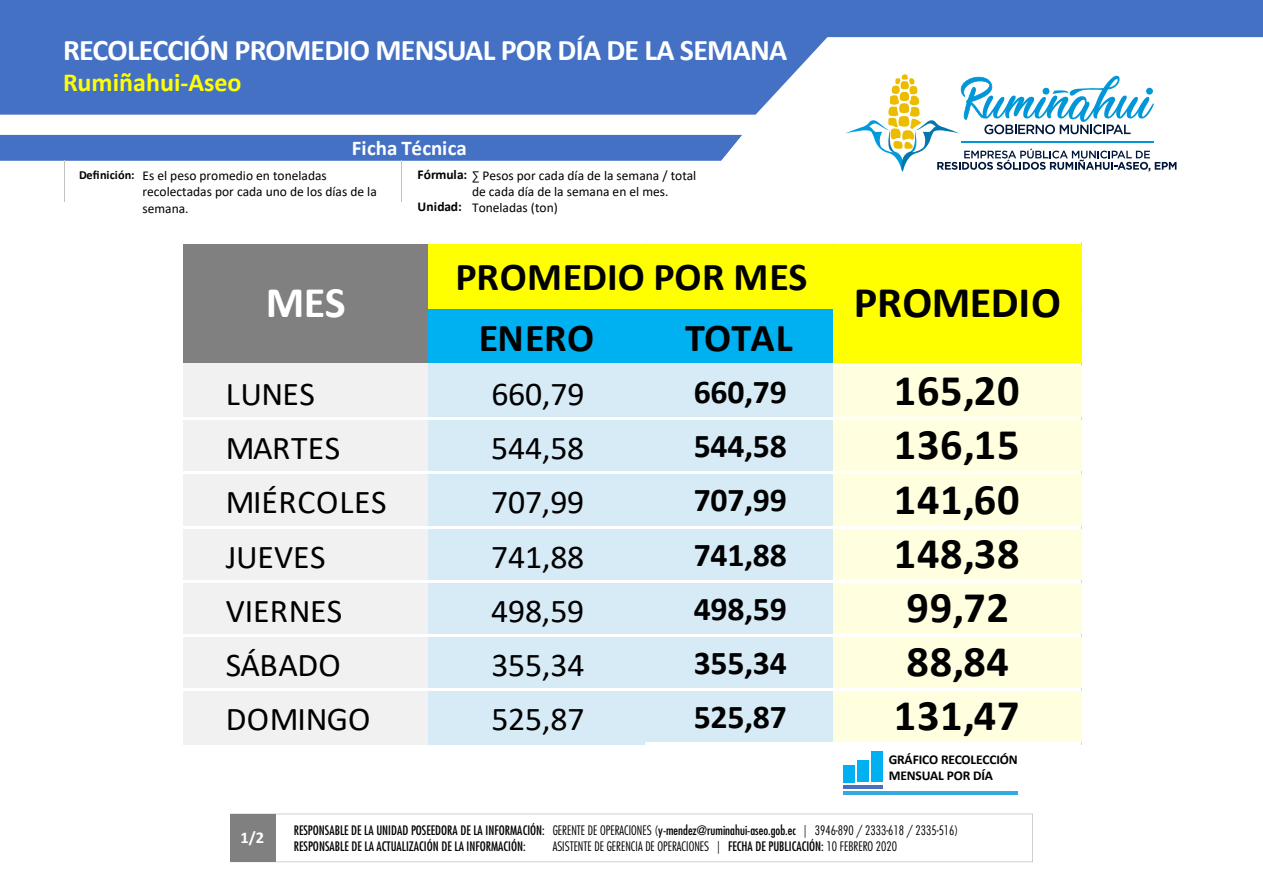
<style>
.page{position:relative;width:1263px;height:893px;background:#fff}
.page>*{position:absolute;margin:0;border:0;box-sizing:border-box;transform-origin:0 0}
.t1{font:700 43.8px "Calibri";letter-spacing:.015em;color:#000}
.t2{font:700 43.8px "Calibri";letter-spacing:-.01em;color:#000}
.t3{font:700 43.8px "Calibri";color:#fff}
.t4{font:700 39.6px "Calibri";color:#000}
.t5{font:33.3px "Calibri";letter-spacing:-.005em;color:#000}
.t6{font:700 33.3px "Calibri";letter-spacing:-.005em;color:#000}
.t7{font:33.3px "Calibri";letter-spacing:.015em;color:#000}
.t8{font:700 30px "Calibri";letter-spacing:-.025em;color:#fff}
.t9{font:700 26.1px "Calibri";color:#ff0}
.t10{font:700 21px "Calibri";color:#fff}
.t11{font:700 16.5px "Calibri";color:#fff}
.t12{font:13.5px/16.2px "Calibri";color:#000}
.t13{font:700 13.5px/16.5px "Calibri";letter-spacing:-.01em;color:#000}
.t14{font:condensed 12.75px/16.5px "Futura Std";color:#000}
.t15{font:300 condensed 12.75px "Futura Std";color:#000}
.t16{font:700 12.3px "Calibri";letter-spacing:-.005em;color:#000}
.s1{font-weight:700}
.s2{font-weight:300}
.s3{font-weight:400}
</style>
<div class="page">
<svg style="left:0;top:0;width:1263px;height:115px;fill:#4471c4"></svg>
<div style="left:0;top:135px;width:742px;height:26px;background:#4471c4"></div>
<hr style="left:401px;top:161px;width:1px;height:41px;background:#c1c1c1">
<hr style="left:64px;top:161px;width:1px;height:41px;background:#c1c1c1">
<svg style="left:230px;top:814px;width:803px;height:48px"></svg>
<div style="left:231px;top:814px;width:45px;height:48px;background:#808080"></div>
<div style="left:843px;top:765px;width:11px;height:17px;background:#00b0f0"></div>
<div style="left:857px;top:760px;width:11px;height:22px;background:#00b0f0"></div>
<div style="left:871px;top:752px;width:11px;height:30px;background:#00b0f0"></div>
<hr style="left:843px;top:785px;width:39px;height:4px;background:#4471c4">
<svg style="left:845px;top:74px;width:331px;height:98px"></svg>
<hr style="left:843px;top:792px;width:174px;height:3px;background:#36a9e1">
<div style="left:184px;top:244px;width:246px;height:67px;background:#808080"></div>
<div style="left:428px;top:244px;width:653px;height:67px;background:#ff0"></div>
<div style="left:184px;top:309px;width:246px;height:56px;background:#808080"></div>
<div style="left:428px;top:309px;width:407px;height:56px;background:#00b1f2"></div>
<div style="left:833px;top:309px;width:248px;height:56px;background:#ff0"></div>
<div style="left:184px;top:363px;width:246px;height:382px;background:#f1f1f1"></div>
<div style="left:428px;top:363px;width:219px;height:382px;background:#d7ebf7"></div>
<div style="left:645px;top:363px;width:190px;height:382px;background:#d7ebf7"></div>
<div style="left:833px;top:363px;width:248px;height:382px;background:#ffffdf"></div>
<hr style="left:833px;top:363px;width:248px;height:2px;background:#fff">
<hr style="left:181px;top:418px;width:900px;height:2px;background:#fff">
<hr style="left:181px;top:472px;width:900px;height:2px;background:#fff">
<hr style="left:181px;top:526px;width:900px;height:2px;background:#fff">
<hr style="left:181px;top:580px;width:900px;height:2px;background:#fff">
<hr style="left:181px;top:634px;width:900px;height:2px;background:#fff">
<hr style="left:181px;top:689px;width:900px;height:2px;background:#fff">
<hr style="left:645px;top:743px;width:436px;height:2px;background:#fff">
<h3 class="t8" style="left:63px;top:29px;width:726px">RECOLECCIÓN PROMEDIO MENSUAL POR DÍA DE LA SEMANA</h3>
<h3 class="t9" style="left:63px;top:63px;width:180px">Rumiñahui-Aseo</h3>
<h3 class="t10" style="left:352px;top:133px;width:117px">Ficha Técnica</h3>
<p class="t12" style="left:142px;top:167px;width:236px">Es el peso promedio en toneladas recolectadas por cada uno de los días de la semana.</p>
<p class="t16" style="left:79px;top:166px;width:57px">Definición:</p>
<p class="t12" style="left:418px;top:167px;width:280px"><span class="s1">Fórmula:</span> ∑ Pesos por cada día de la semana / total</p>
<p class="t13" style="left:418px;top:198px;width:46px">Unidad:</p>
<p class="t12" style="left:472px;top:184px;width:198px;line-height:15.3px">de cada día de la semana en el mes.<br>Toneladas (ton)</p>
<h1 class="t3" style="left:266px;top:272px;width:82px">MES</h1>
<h2 class="t4" style="left:455px;top:249px;width:353px">PROMEDIO POR MES</h2>
<h2 class="t4" style="left:479px;top:310px;width:117px">ENERO</h2>
<h2 class="t4" style="left:685px;top:310px;width:109px">TOTAL</h2>
<h1 class="t2" style="left:854px;top:272px;width:209px">PROMEDIO</h1>
<h3 class="t5" style="left:226px;top:371px;width:91px">LUNES</h3>
<h3 class="t5" style="left:491px;top:371px;width:95px">660,79</h3>
<h3 class="t6" style="left:694px;top:368px;width:95px">660,79</h3>
<h1 class="t1" style="left:894px;top:359px;width:127px">165,20</h1>
<h3 class="t5" style="left:226px;top:425px;width:116px">MARTES</h3>
<h3 class="t5" style="left:491px;top:425px;width:95px">544,58</h3>
<h3 class="t6" style="left:694px;top:423px;width:95px">544,58</h3>
<h1 class="t1" style="left:894px;top:414px;width:127px">136,15</h1>
<h3 class="t7" style="left:226px;top:479px;width:162px">MIÉRCOLES</h3>
<h3 class="t5" style="left:491px;top:479px;width:95px">707,99</h3>
<h3 class="t6" style="left:694px;top:477px;width:95px">707,99</h3>
<h1 class="t1" style="left:894px;top:468px;width:127px">141,60</h1>
<h3 class="t5" style="left:226px;top:534px;width:101px">JUEVES</h3>
<h3 class="t5" style="left:491px;top:534px;width:95px">741,88</h3>
<h3 class="t6" style="left:694px;top:531px;width:95px">741,88</h3>
<h1 class="t1" style="left:894px;top:522px;width:127px">148,38</h1>
<h3 class="t5" style="left:226px;top:588px;width:118px">VIERNES</h3>
<h3 class="t5" style="left:491px;top:588px;width:95px">498,59</h3>
<h3 class="t6" style="left:694px;top:585px;width:95px">498,59</h3>
<h1 class="t1" style="left:906px;top:576px;width:104px">99,72</h1>
<h3 class="t5" style="left:226px;top:642px;width:117px">SÁBADO</h3>
<h3 class="t5" style="left:491px;top:642px;width:95px">355,34</h3>
<h3 class="t6" style="left:694px;top:639px;width:95px">355,34</h3>
<h1 class="t1" style="left:906px;top:631px;width:104px">88,84</h1>
<h3 class="t5" style="left:226px;top:696px;width:146px">DOMINGO</h3>
<h3 class="t5" style="left:491px;top:696px;width:95px">525,87</h3>
<h3 class="t6" style="left:694px;top:694px;width:95px">525,87</h3>
<h1 class="t1" style="left:894px;top:685px;width:127px">131,47</h1>
<p class="t13" style="left:889px;top:751px;width:131px">GRÁFICO RECOLECCIÓN<br>MENSUAL POR DÍA</p>
<p class="t11" style="left:240px;top:825px;width:25px">1/2</p>
<p class="t14" style="left:294px;top:822px;width:666px">RESPONSABLE DE LA UNIDAD POSEEDORA DE LA INFORMACIÓN: <span class="s2">GERENTE DE OPERACIONES (</span>y-mendez@ruminahui-aseo.gob.ec <span class="s2">| 3946-890 / 2333-618 / 2335-516)<br></span>RESPONSABLE DE LA ACTUALIZACIÓN DE LA INFORMACIÓN:</p>
<p class="t15" style="left:553px;top:839px;width:346px">ASISTENTE DE GERENCIA DE OPERACIONES | <span class="s3">FECHA DE PUBLICACIÓN:</span> 10 FEBRERO 2020</p>
</div>
